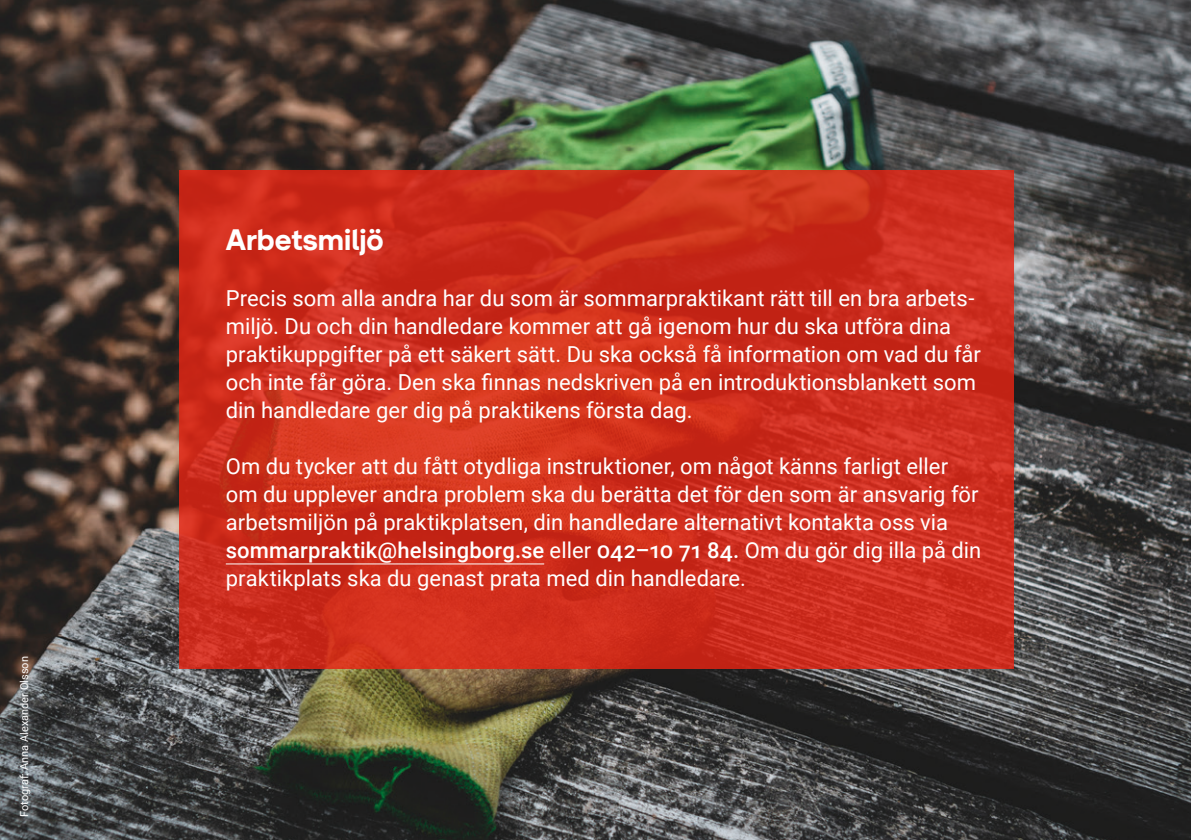
<style>
.page{position:relative;width:1191px;height:840px;background:#fff}
.page>*{position:absolute;margin:0;border:0;box-sizing:border-box;transform-origin:0 0}
.t1{font:700 30px "Helsingborg Sans";color:#fff}
.t2{font:22px/28px "Roboto";color:#fff}
.t3{font:11px "Roboto";color:#fff}
.s1{font-weight:500}
</style>
<div class="page">
<img style="left:0;top:0;width:1191px;height:839px">
<svg style="left:179px;top:171px;width:834px;height:497px;background:#cd2e1d"></svg>
<hr style="left:226px;top:563px;width:318px;height:1px;background:#fff">
<p class="t3" style="left:16px;top:816px;width:162px;rotate:-90deg">Fotograf: Anna Alexander Olsson</p>
<p class="t1" style="left:226px;top:221px;width:159px">Arbetsmiljö</p>
<p class="t2" style="left:226px;top:283px;width:757px">Precis som alla andra har du som är sommarpraktikant rätt till en bra arbets&shy;miljö. Du och din handledare kommer att gå igenom hur du ska utföra dina praktikuppgifter på ett säkert sätt. Du ska också få information om vad du får och inte får göra. Den ska finnas nedskriven på en introduktionsblankett som din handledare ger dig på praktikens första dag.</p>
<p class="t2" style="left:226px;top:451px;width:757px">Om du tycker att du fått otydliga instruktioner, om något känns farligt eller om du upplever andra problem ska du berätta det för den som är ansvarig för arbetsmiljön på praktikplatsen, din handledare alternativt kontakta oss via <span class="s1">sommarpraktik@helsingborg.se</span> eller <span class="s1">042–10 71 84.</span> Om du gör dig illa på din praktikplats ska du genast prata med din handledare.</p>
</div>
